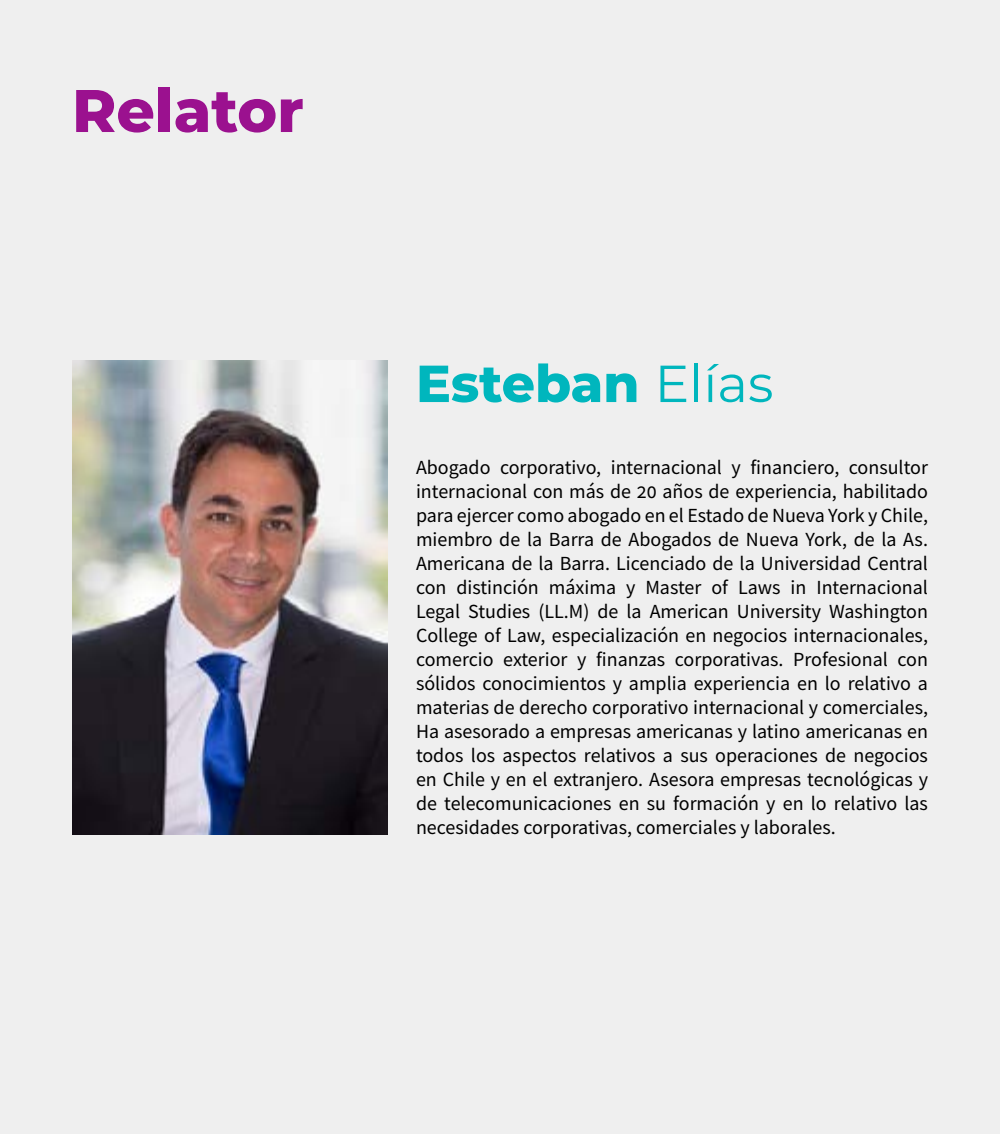
<style>
.page{position:relative;width:1000px;height:1134px;background:#efefef}
.page>*{position:absolute;margin:0;border:0;box-sizing:border-box;transform-origin:0 0}
.t1{font:800 60px "Montserrat";color:#9b118f}
.t2{font:800 52px "Montserrat";color:#00b6bd}
.t3{font:20px/24px "Source Sans Pro";color:#000;text-align:justify}
.s1{font-weight:400}
</style>
<div class="page">
<img style="left:72px;top:360px;width:315px;height:474px">
<h1 class="t1" style="left:72px;top:67px;width:233px">Relator</h1>
<h2 class="t2" style="left:416px;top:345px;width:359px">Esteban <span class="s1">Elías</span></h2>
<p class="t3" style="left:416px;top:455px;width:514px">Abogado corporativo, internacional y financiero, consultor internacional con más de 20 años de experiencia, habilitado para ejercer como abogado en el Estado de Nueva York y Chile, miembro de la Barra de Abogados de Nueva York, de la As.<br>Americana de la Barra. Licenciado de la Universidad Central con distinción máxima y Master of Laws in Internacional Legal Studies (LL.M) de la American University Washington College of Law, especialización en negocios internacionales, comercio exterior y finanzas corporativas. Profesional con sólidos conocimientos y amplia experiencia en lo relativo a materias de derecho corporativo internacional y comerciales, Ha asesorado a empresas americanas y latino americanas en todos los aspectos relativos a sus operaciones de negocios en Chile y en el extranjero. Asesora empresas tecnológicas y de telecomunicaciones en su formación y en lo relativo las necesidades corporativas, comerciales y laborales.</p>
</div>
